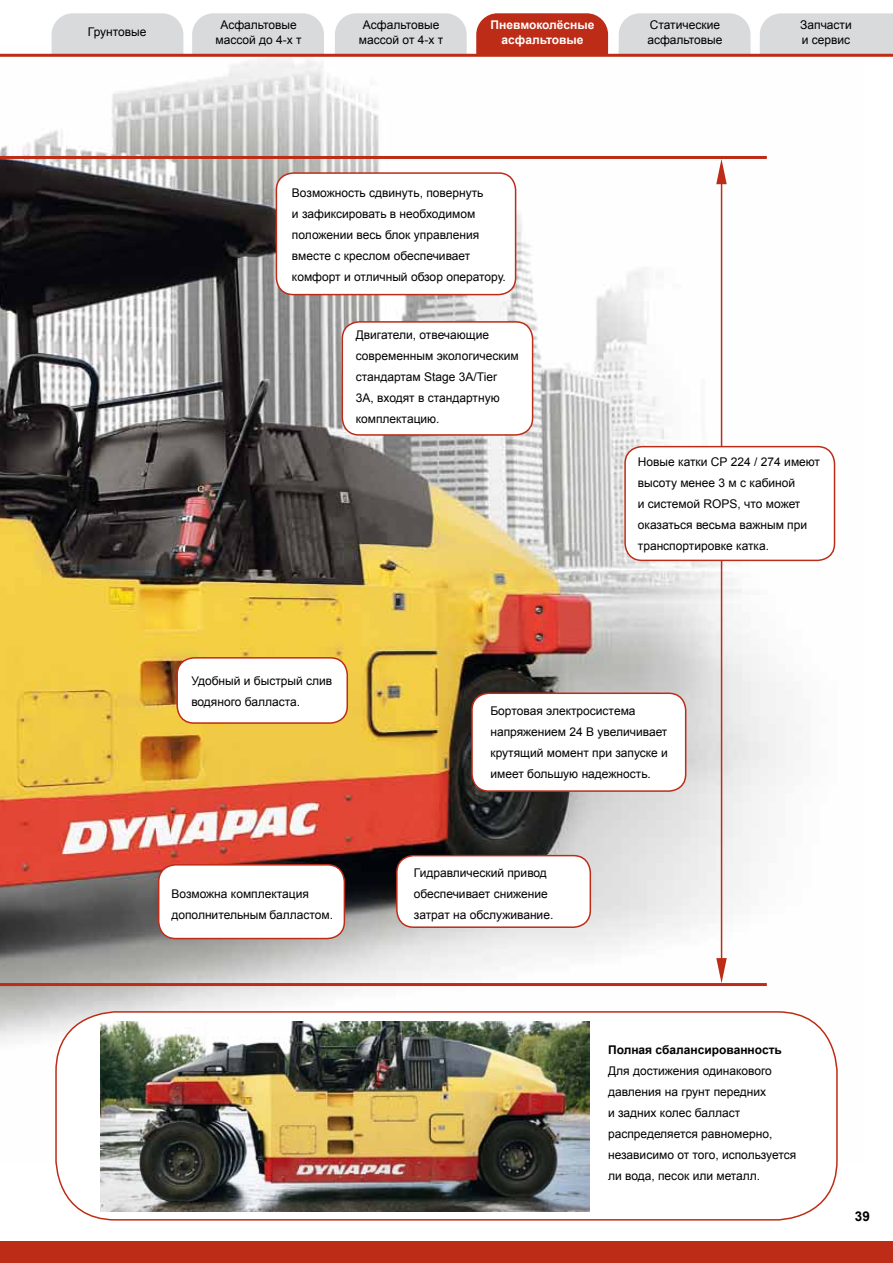
<style>
.page{position:relative;width:893px;height:1263px;background:#fff}
.page>*{position:absolute;margin:0;border:0;box-sizing:border-box;transform-origin:0 0}
.t1{font:700 13.5px "Arial";color:#000}
.t2{font:12px/21px "Arial";color:#000}
.t3{font:700 12px/14.4px "Arial";color:#fff;text-align:center}
.t4{font:700 12px "Arial";color:#000}
</style>
<div class="page">
<div style="left:0;top:1242px;width:893px;height:21px;background:#bd2c16"></div>
<img style="left:0;top:44px;width:836px;height:1019px">
<div style="left:760px;top:13px;width:133px;height:41px;background:#d9dadb"></div>
<svg style="left:52px;top:13px;width:131px;height:41px;background:#dadadb"></svg>
<svg style="left:192px;top:13px;width:132px;height:41px;background:#dadadb"></svg>
<svg style="left:335px;top:13px;width:132px;height:41px;background:#dadadb"></svg>
<div style="left:476px;top:13px;width:132px;height:41px;background:#bd2c16"></div>
<svg style="left:619px;top:13px;width:131px;height:41px;background:#dadadb"></svg>
<hr style="left:0;top:54px;width:893px;height:3px;background:#bd2c16">
<div style="left:177px;top:658px;width:170px;height:65px;background:#fff;border-radius:17px"></div>
<div style="left:176px;top:657px;width:172px;height:67px;border:2px solid #bd2c16;border-radius:17px"></div>
<div style="left:159px;top:865px;width:185px;height:73px;background:#fff;border-radius:17px"></div>
<div style="left:158px;top:864px;width:187px;height:75px;border:2px solid #bd2c16;border-radius:17px"></div>
<div style="left:397px;top:856px;width:193px;height:71px;background:#fff;border-radius:17px"></div>
<div style="left:396px;top:855px;width:195px;height:73px;border:2px solid #bd2c16;border-radius:17px"></div>
<div style="left:472px;top:693px;width:214px;height:98px;background:#fff;border-radius:17px"></div>
<div style="left:471px;top:692px;width:215px;height:100px;border:2px solid #bd2c16;border-radius:17px"></div>
<div style="left:625px;top:447px;width:209px;height:113px;background:#fff;border-radius:17px"></div>
<div style="left:624px;top:446px;width:211px;height:115px;border:2px solid #bd2c16;border-radius:17px"></div>
<div style="left:342px;top:322px;width:191px;height:113px;background:#fff;border-radius:17px"></div>
<div style="left:342px;top:321px;width:191px;height:115px;border:2px solid #bd2c16;border-radius:17px"></div>
<div style="left:276px;top:173px;width:240px;height:122px;background:#fff;border-radius:17px"></div>
<div style="left:276px;top:172px;width:240px;height:123px;border:2px solid #bd2c16;border-radius:17px"></div>
<hr style="left:0;top:156px;width:767px;height:3px;background:#bd2c16">
<hr style="left:0;top:983px;width:767px;height:3px;background:#bd2c16">
<hr style="left:721px;top:171px;width:1px;height:276px;background:#bd2c16">
<hr style="left:721px;top:560px;width:1px;height:412px;background:#bd2c16">
<svg style="left:716px;top:958px;width:11px;height:25px"></svg>
<svg style="left:716px;top:159px;width:11px;height:25px"></svg>
<div style="left:56px;top:1012px;width:781px;height:208px;background:#fff;border-radius:60px"></div>
<div style="left:55px;top:1011px;width:783px;height:209px;border:2px solid #bd2c16;border-radius:60px"></div>
<img style="left:101px;top:1021px;width:489px;height:190px">
<p class="t2" style="left:88px;top:22px;width:60px">Грунтовые</p>
<p class="t3" style="left:491px;top:18px;width:105px">Пневмоколёсные асфальтовые</p>
<p class="t2" style="left:216px;top:18px;width:88px;line-height:14.4px;text-align:center">Асфальтовые массой до 4-х т</p>
<p class="t2" style="left:359px;top:18px;width:86px;line-height:14.4px;text-align:center">Асфальтовые массой от 4-х т</p>
<p class="t2" style="left:647px;top:18px;width:77px;line-height:14.4px">Статические асфальтовые</p>
<p class="t2" style="left:800px;top:18px;width:53px;line-height:14.4px">Запчасти и сервис</p>
<p class="t2" style="left:292px;top:182px;width:215px">Возможность сдвинуть, повернуть<br>и зафиксировать в необходимом положении весь блок управления вместе с креслом обеспечивает комфорт и отличный обзор оператору.</p>
<p class="t2" style="left:356px;top:324px;width:164px">Двигатели, отвечающие современным экологическим стандартам Stage 3А/Tier<br>3A, входят в стандартную комплектацию.</p>
<p class="t2" style="left:638px;top:452px;width:184px">Новые катки СР 224 / 274 имеют высоту менее 3 м с кабиной<br>и системой ROPS, что может оказаться весьма важным при транспортировке катка.</p>
<p class="t2" style="left:191px;top:670px;width:142px">Удобный и быстрый слив водяного балласта.</p>
<p class="t2" style="left:171px;top:883px;width:163px">Возможна комплектация дополнительным балластом.</p>
<p class="t2" style="left:490px;top:701px;width:179px">Бортовая электросистема напряжением 24 В увеличивает крутящий момент при запуске и имеет большую надежность.</p>
<p class="t2" style="left:414px;top:863px;width:141px">Гидравлический привод обеспечивает снижение затрат на обслуживание.</p>
<p class="t4" style="left:608px;top:1041px;width:175px">Полная сбалансированность</p>
<p class="t2" style="left:608px;top:1060px;width:190px">Для достижения одинакового давления на грунт передних<br>и задних колес балласт распределяется равномерно, независимо от того, используется ли вода, песок или металл.</p>
<p class="t1" style="left:855px;top:1207px;width:17px">39</p>
</div>
